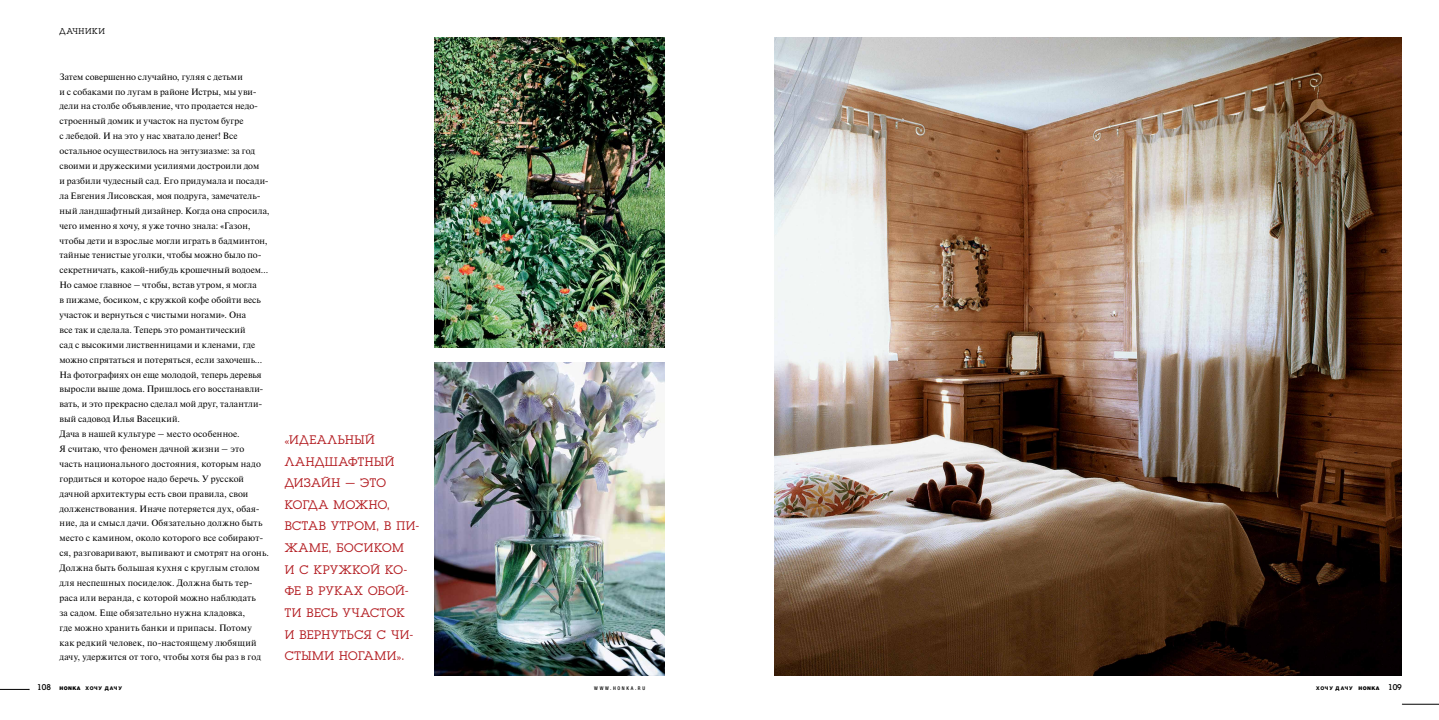
<style>
.page{position:relative;width:1439px;height:720px;background:#fff}
.page>*{position:absolute;margin:0;border:0;box-sizing:border-box;transform-origin:0 0}
.t1{font:12.95px/21.6px "Luga";letter-spacing:.04em;color:#b31c21}
.t2{font:9.19px/14.9px "Newton";letter-spacing:.01em;color:#000}
.t3{font:8.66px "Luga";letter-spacing:.07em;color:#000}
.t4{font:800 5.08px "Helvetica Neue LTW1 G";letter-spacing:.165em;color:#000}
.t5{font:500 condensed 5.08px "Helvetica Neue LTW1 G";letter-spacing:.325em;color:#000}
.s1{font-family:"Luga";font-weight:400;font-size:8.66px}
.s2{font-weight:900}
</style>
<div class="page">
<svg style="left:0;top:688px;width:30px;height:2px"></svg>
<hr style="left:1402px;top:703px;width:37px;height:1px;background:#000">
<img style="left:774px;top:37px;width:627px;height:638px">
<img style="left:435px;top:37px;width:230px;height:310px">
<img style="left:435px;top:362px;width:230px;height:313px">
<p class="t3" style="left:60px;top:27px;width:47px">ДАЧНИКИ</p>
<p class="t2" style="left:60px;top:69px;width:212px">Затем совершенно случайно, гуляя с детьми<br>и с собаками по лугам в районе Истры, мы уви&shy;дели на столбе объявление, что продается недо&shy;строенный домик и участок на пустом бугре<br>с лебедой. И на это у нас хватало денег! Все остальное осуществилось на энтузиазме: за год своими и дружескими усилиями достроили дом<br>и разбили чудесный сад. Его придумала и посади&shy;ла Евгения Лисовская, моя подруга, замечатель&shy;ный ландшафтный дизайнер. Когда она спросила, чего именно я хочу, я уже точно знала: «Газон, чтобы дети и взрослые могли играть в бадминтон, тайные тенистые уголки, чтобы можно было по&shy;секретничать, какой-нибудь крошечный водоем… Но самое главное – чтобы, встав утром, я могла<br>в пижаме, босиком, с кружкой кофе обойти весь участок и вернуться с чистыми ногами». Она<br>все так и сделала. Теперь это романтический<br>сад с высокими лиственницами и кленами, где можно спрятаться и потеряться, если захочешь… На фотографиях он еще молодой, теперь деревья выросли выше дома. Пришлось его восстанавли&shy;вать, и это прекрасно сделал мой друг, талантли&shy;вый садовод Илья Васецкий.<br>Дача в нашей культуре – место особенное.<br>Я считаю, что феномен дачной жизни – это<br>часть национального достояния, которым надо гордиться и которое надо беречь. У русской дачной архитектуры есть свои правила, свои долженствования. Иначе потеряется дух, обая&shy;ние, да и смысл дачи. Обязательно должно быть место с камином, около которого все собирают&shy;ся, разговаривают, выпивают и смотрят на огонь.<br>Должна быть большая кухня с круглым столом для неспешных посиделок. Должна быть тер&shy;раса или веранда, с которой можно наблюдать<br>за садом. Еще обязательно нужна кладовка,<br>где можно хранить банки и припасы. Потому<br>как редкий человек, по-настоящему любящий дачу, удержится от того, чтобы хотя бы раз в год</p>
<h1 class="t1" style="left:285px;top:429px;width:136px">«ИДЕАЛЬНЫЙ<br>ЛАНДШАФТНЫЙ<br>ДИЗАЙН – ЭТО<br>КОГДА МОЖНО,<br>ВСТАВ УТРОМ, В ПИ-<br>ЖАМЕ, БОСИКОМ<br>И С КРУЖКОЙ КО-<br>ФЕ В РУКАХ ОБОЙ-<br>ТИ ВЕСЬ УЧАСТОК<br>И ВЕРНУТЬСЯ С ЧИ-<br>СТЫМИ НОГАМИ».</h1>
<p class="t4" style="left:37px;top:685px;width:86px"><span class="s1">108</span> <span class="s2">HONKA</span> ХОЧУ ДАЧУ</p>
<p class="t5" style="left:594px;top:685px;width:52px">WWW.HONKA.RU</p>
<p class="t4" style="left:1316px;top:685px;width:87px">ХОЧУ ДАЧУ <span class="s2">HONKA</span> <span class="s1">109</span></p>
</div>
